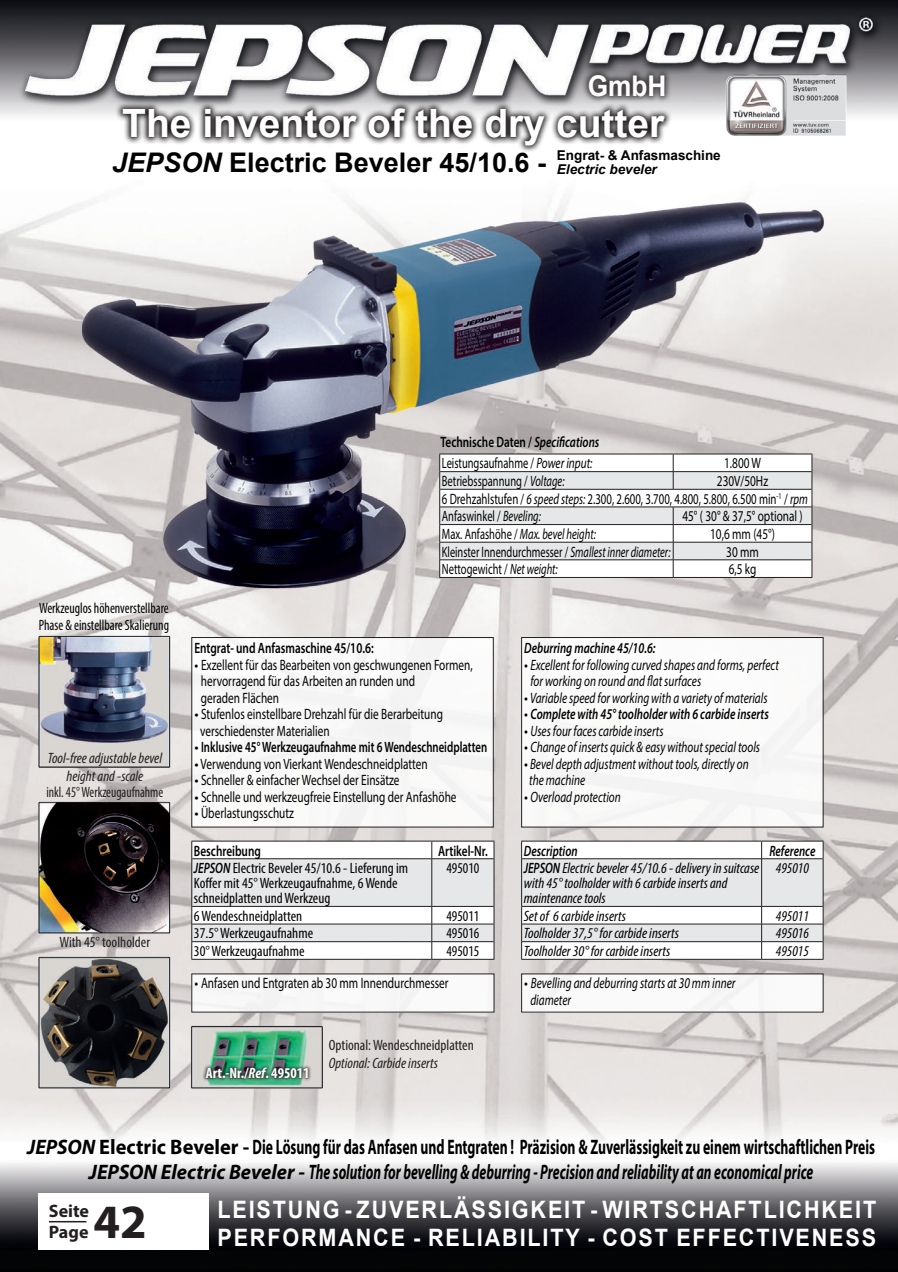
<style>
.page{position:relative;width:898px;height:1272px;background:#fff}
.page>*{position:absolute;margin:0;border:0;box-sizing:border-box;transform-origin:0 0}
.t1{font:700 48px "Myriad Pro";color:#231f20}
.t2{font:700 39px "Arial";color:#fff}
.t3{font:700 28.5px "Arial";color:#fff;scale:.92 1}
.t4{font:700 27px "Arial";color:#000}
.t5{font:700 24px/28.8px "Arial";letter-spacing:.085em;color:#fff;scale:.9 1}
.t6{font:700 21px "Myriad Pro";color:#000}
.t7{font:italic 700 21px "Myriad Pro";color:#000}
.t8{font:700 18px/21px "Myriad Pro";color:#231f20}
.t9{font:italic 15px "Myriad Pro";color:#000;scale:.9 1}
.t10{font:15px "Myriad Pro";color:#000}
.t11{font:italic condensed 15px "Myriad Pro";color:#000}
.t12{font:condensed 15px "Myriad Pro";color:#000}
.t13{font:15px "Myriad Pro";color:#000;scale:.75 1}
.t14{font:15px "Myriad Pro";color:#000;scale:.7 1}
.t15{font:15px "Myriad Pro";color:#000;scale:.9 1}
.t16{font:italic 600 15px "Myriad Pro";color:#000;scale:.75 1}
.t17{font:italic 15px "Myriad Pro";color:#000;scale:.75 1}
.t18{font:600 15px "Myriad Pro";color:#000;scale:.75 1}
.t19{font:15px "Myriad Pro";color:#000;scale:.72 1}
.t20{font:italic condensed 15px/18px "Myriad Pro";color:#231f20;text-align:center}
.t21{font:condensed 15px/16.5px "Myriad Pro";color:#000;scale:.9 1}
.t22{font:600 15px "Myriad Pro";color:#000;scale:.72 1}
.t23{font:15px "Myriad Pro";color:#000;scale:.69 1}
.t24{font:condensed 15px "Myriad Pro";color:#231f20}
.t25{font:italic 15px "Myriad Pro";color:#000;scale:.7 1}
.t26{font:condensed 15px "Myriad Pro";color:#000;scale:.95 1}
.t27{font:condensed 15px "Myriad Pro";color:#231f20;scale:.88 1}
.t28{font:italic condensed 15px "Myriad Pro";color:#000;scale:.95 1}
.t29{font:700 condensed 15px "Myriad Pro";color:#fff}
.t30{font:700 13.5px "Arial";color:#000}
.t31{font:italic 700 13.5px "Arial";color:#000}
.s1{font-style:italic}
.s2{font-style:normal}
.s3{font-weight:400}
.s4{font-weight:600;font-style:italic;font-stretch:normal}
.s5{font-weight:600;font-stretch:normal}
</style>
<div class="page">
<img style="left:0;top:0;width:893px;height:1271px">
<img style="left:893px;top:0;width:4px;height:1271px">
<div style="left:38px;top:1193px;width:170px;height:56px;background:#fff"></div>
<hr style="left:49px;top:1220px;width:37px;height:2px;background:#231f20">
<div style="left:192px;top:637px;width:301px;height:190px;background:#fff"></div>
<div style="left:191px;top:637px;width:302px;height:190px;border:1px solid #231f20"></div>
<div style="left:192px;top:973px;width:302px;height:39px;background:#f9f8f8"></div>
<hr style="left:439px;top:453px;width:234px;height:1px;background:#231f20">
<hr style="left:673px;top:453px;width:139px;height:1px;background:#231f20">
<hr style="left:439px;top:577px;width:234px;height:1px;background:#231f20">
<hr style="left:673px;top:577px;width:139px;height:1px;background:#231f20">
<svg style="left:439px;top:454px;width:373px;height:123px"></svg>
<hr style="left:191px;top:840px;width:240px;height:1px;background:#231f20">
<hr style="left:431px;top:840px;width:63px;height:1px;background:#231f20">
<svg style="left:191px;top:841px;width:303px;height:118px"></svg>
<div style="left:202px;top:1063px;width:110px;height:19px;background:#231f20;opacity:.75"></div>
<hr style="left:521px;top:840px;width:240px;height:1px;background:#231f20">
<hr style="left:761px;top:840px;width:62px;height:1px;background:#231f20">
<svg style="left:521px;top:841px;width:302px;height:118px"></svg>
<div style="left:521px;top:637px;width:301px;height:190px;background:#fff"></div>
<div style="left:521px;top:637px;width:302px;height:190px;border:1px solid #231f20"></div>
<div style="left:521px;top:973px;width:301px;height:39px;background:#fff"></div>
<img style="left:0;top:14px;width:897px;height:128px">
<svg style="left:115px;top:100px;width:557px;height:52px"></svg>
<div style="left:581px;top:67px;width:90px;height:37px;background:#231f20;opacity:.75"></div>
<h3 class="t3" style="left:587px;top:66px;width:87px">GmbH</h3>
<h2 class="t2" style="left:122px;top:95px;width:543px">The inventor of the dry cutter</h2>
<p class="t30" style="left:556px;top:146px;width:165px">Engrat- &amp; Anfasmaschine</p>
<p class="t4" style="left:112px;top:144px;width:435px"><span class="s1">JEPSON</span> Electric Beveler 45/10.6 -</p>
<p class="t31" style="left:556px;top:160px;width:101px">Electric beveler</p>
<p class="t18" style="left:440px;top:432px;width:213px">Technische Daten / <span class="s1">Specifications</span></p>
<p class="t21" style="left:39px;top:599px;width:146px">Werkzeuglos höhenverstellbare<br>Phase &amp; einstellbare Skalierung</p>
<p class="t20" style="left:48px;top:748px;width:116px">Tool-free adjustable bevel height and -scale</p>
<p class="t27" style="left:46px;top:783px;width:134px">inkl. 45° Werkzeugaufnahme</p>
<p class="t24" style="left:60px;top:933px;width:92px">With 45° toolholder</p>
<p class="t14" style="left:441px;top:454px;width:217px">Leistungsaufnahme / <span class="s1">Power input:</span></p>
<p class="t13" style="left:723px;top:454px;width:51px">1.800 W</p>
<p class="t14" style="left:441px;top:472px;width:177px">Betriebsspannung / <span class="s1">Voltage:</span></p>
<p class="t13" style="left:716px;top:472px;width:70px">230V/50Hz</p>
<p class="t19" style="left:441px;top:489px;width:509px">6 Drehzahlstufen / <span class="s1">6 speed steps:</span> 2.300, 2.600, 3.700, 4.800, 5.800, 6.500 min<sup>-1</sup> / <span class="s1">rpm</span></p>
<p class="t14" style="left:441px;top:507px;width:143px">Anfaswinkel / <span class="s1">Beveling:</span></p>
<p class="t13" style="left:682px;top:507px;width:162px">45° ( 30° &amp; 37,5° optional )</p>
<p class="t25" style="left:441px;top:524px;width:221px"><span class="s2">Max. Anfashöhe /</span> Max. bevel height:</p>
<p class="t13" style="left:710px;top:524px;width:88px">10,6 mm (45°)</p>
<p class="t23" style="left:441px;top:542px;width:333px">Kleinster Innendurchmesser / <span class="s1">Smallest inner diameter:</span></p>
<p class="t13" style="left:726px;top:542px;width:45px">30 mm</p>
<p class="t14" style="left:441px;top:560px;width:167px">Nettogewicht / <span class="s1">Net weight:</span></p>
<p class="t13" style="left:728px;top:560px;width:39px">6,5 kg</p>
<p class="t18" style="left:194px;top:638px;width:240px">Entgrat- und Anfasmaschine 45/10.6:</p>
<p class="t15" style="left:194px;top:655px;width:311px">• Exzellent für das Bearbeiten von geschwungenen Formen,</p>
<p class="t13" style="left:201px;top:672px;width:287px">hervorragend für das Arbeiten an runden und</p>
<p class="t13" style="left:201px;top:688px;width:106px">geraden Flächen</p>
<p class="t10" style="left:194px;top:705px;width:250px">• Stufenlos einstellbare Drehzahl für die Berarbeitung</p>
<p class="t13" style="left:200px;top:721px;width:174px">verschiedenster Materialien</p>
<p class="t22" style="left:194px;top:737px;width:408px"><span class="s3">•</span> Inklusive 45° Werkzeugaufnahme mit 6 Wendeschneidplatten</p>
<p class="t10" style="left:194px;top:754px;width:235px">• Verwendung von Vierkant Wendeschneidplatten</p>
<p class="t10" style="left:194px;top:771px;width:206px">• Schneller &amp; einfacher Wechsel der Einsätze</p>
<p class="t10" style="left:194px;top:787px;width:263px">• Schnelle und werkzeugfreie Einstellung der Anfashöhe</p>
<p class="t10" style="left:194px;top:804px;width:101px">• Überlastungsschutz</p>
<p class="t18" style="left:194px;top:841px;width:91px">Beschreibung</p>
<p class="t18" style="left:438px;top:841px;width:68px">Artikel-Nr.</p>
<p class="t12" style="left:194px;top:859px;width:216px"><span class="s4">JEPSON</span> Electric Beveler 45/10.6 - Lieferung im</p>
<p class="t12" style="left:194px;top:874px;width:205px">Koffer mit 45° Werkzeugaufnahme, 6 Wende</p>
<p class="t12" style="left:194px;top:889px;width:138px">schneidplatten und Werkzeug</p>
<p class="t26" style="left:446px;top:859px;width:36px">495010</p>
<p class="t12" style="left:194px;top:906px;width:110px">6 Wendeschneidplatten</p>
<p class="t26" style="left:446px;top:906px;width:36px">495011</p>
<p class="t12" style="left:194px;top:924px;width:121px">37.5° Werkzeugaufnahme</p>
<p class="t26" style="left:446px;top:924px;width:36px">495016</p>
<p class="t12" style="left:194px;top:942px;width:112px">30° Werkzeugaufnahme</p>
<p class="t26" style="left:446px;top:942px;width:36px">495015</p>
<p class="t15" style="left:194px;top:974px;width:284px">• Anfasen und Entgraten ab 30 mm Innendurchmesser</p>
<p class="t29" style="left:206px;top:1063px;width:105px">Art.-Nr./<span class="s1">Ref</span>. 495011</p>
<p class="t24" style="left:328px;top:1035px;width:146px">Optional: Wendeschneidplatten</p>
<p class="t20" style="left:328px;top:1053px;width:111px">Optional: Carbide inserts</p>
<p class="t16" style="left:524px;top:638px;width:176px">Deburring machine 45/10.6:</p>
<p class="t9" style="left:524px;top:655px;width:284px">• Excellent for following curved shapes and forms, perfect</p>
<p class="t17" style="left:530px;top:672px;width:229px">for working on round and flat surfaces</p>
<p class="t9" style="left:524px;top:688px;width:272px">• Variable speed for working with a variety of materials</p>
<p class="t16" style="left:524px;top:704px;width:327px"><span class="s3">•</span> Complete with 45° toolholder with 6 carbide inserts</p>
<p class="t9" style="left:524px;top:721px;width:156px">• Uses four faces carbide inserts</p>
<p class="t9" style="left:524px;top:738px;width:263px">• Change of inserts quick &amp; easy without special tools</p>
<p class="t9" style="left:524px;top:754px;width:251px">• Bevel depth adjustment without tools, directly on</p>
<p class="t17" style="left:529px;top:771px;width:76px">the machine</p>
<p class="t9" style="left:524px;top:787px;width:109px">• Overload protection</p>
<p class="t16" style="left:523px;top:841px;width:73px">Description</p>
<p class="t16" style="left:769px;top:841px;width:63px">Reference</p>
<p class="t11" style="left:523px;top:859px;width:237px"><span class="s5">JEPSON</span> Electric beveler 45/10.6 - delivery in suitcase</p>
<p class="t11" style="left:523px;top:874px;width:205px">with 45° toolholder with 6 carbide inserts and</p>
<p class="t11" style="left:523px;top:889px;width:84px">maintenance tools</p>
<p class="t28" style="left:775px;top:859px;width:36px">495010</p>
<p class="t11" style="left:523px;top:906px;width:104px">Set of 6 carbide inserts</p>
<p class="t28" style="left:775px;top:906px;width:36px">495011</p>
<p class="t11" style="left:523px;top:924px;width:157px">Toolholder 37,5° for carbide inserts</p>
<p class="t28" style="left:775px;top:924px;width:36px">495016</p>
<p class="t11" style="left:523px;top:942px;width:148px">Toolholder 30° for carbide inserts</p>
<p class="t28" style="left:775px;top:942px;width:36px">495015</p>
<p class="t17" style="left:524px;top:974px;width:283px"><span class="s2">•</span> Bevelling and deburring starts at 30 mm inner</p>
<p class="t17" style="left:530px;top:990px;width:56px">diameter</p>
<p class="t6" style="left:27px;top:1132px;width:849px"><span class="s1">JEPSON</span> Electric Beveler - Die Lösung für das Anfasen und Entgraten ! Präzision &amp; Zuverlässigkeit zu einem wirtschaftlichen Preis</p>
<p class="t7" style="left:89px;top:1158px;width:725px">JEPSON Electric Beveler - The solution for bevelling &amp; deburring - Precision and reliability at an economical price</p>
<p class="t8" style="left:49px;top:1199px;width:42px">Seite<br>Page</p>
<h3 class="t5" style="left:217px;top:1194px;width:733px">LEISTUNG - ZUVERLÄSSIGKEIT - WIRTSCHAFTLICHKEIT<br>PERFORMANCE - RELIABILITY - COST EFFECTIVENESS</h3>
<p class="t1" style="left:94px;top:1190px;width:55px">42</p>
</div>
